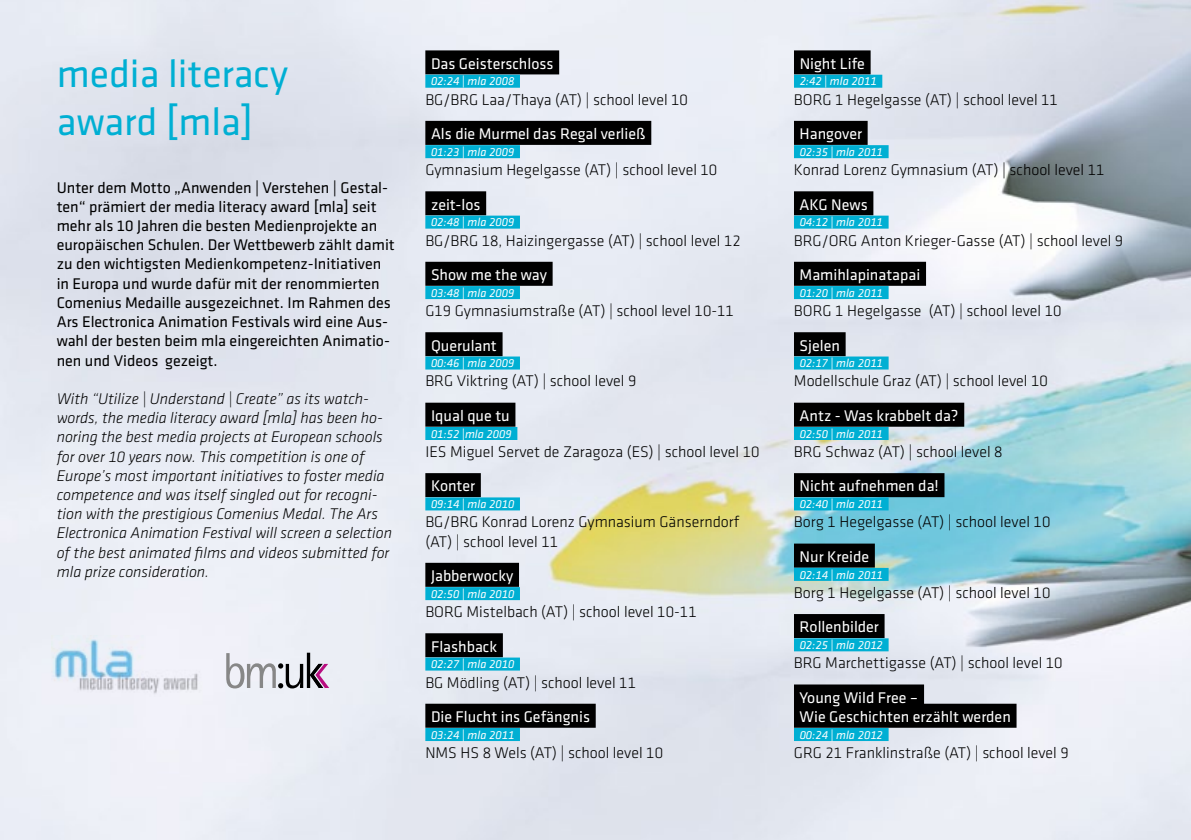
<style>
.page{position:relative;width:1191px;height:840px;background:#fff}
.page>*{position:absolute;margin:0;border:0;box-sizing:border-box;transform-origin:0 0}
.t1{font:40px/48px "Klavika";color:#00afd3}
.t2{font:300 16px/19.2px "Klavika";color:#000}
.t3{font:italic 300 16px/19.2px "Klavika";color:#000}
.t4{font:16px/19.2px "Klavika";color:#000}
.t5{font:16px/19.2px "Klavika";color:#fff}
.t6{font:italic 12px "Klavika";color:#fff}
</style>
<div class="page">
<img style="left:1px;top:0;width:1190px;height:839px">
<img style="left:0;top:0;width:1px;height:839px">
<div style="left:425px;top:50px;width:134px;height:24px;background:#000"></div>
<div style="left:425px;top:75px;width:95px;height:13px;background:#00afd3"></div>
<div style="left:425px;top:121px;width:226px;height:24px;background:#000"></div>
<div style="left:425px;top:145px;width:95px;height:13px;background:#00afd3"></div>
<div style="left:425px;top:191px;width:61px;height:24px;background:#000"></div>
<div style="left:425px;top:215px;width:95px;height:13px;background:#00afd3"></div>
<div style="left:425px;top:261px;width:127px;height:24px;background:#000"></div>
<div style="left:425px;top:286px;width:95px;height:13px;background:#00afd3"></div>
<div style="left:425px;top:332px;width:77px;height:24px;background:#000"></div>
<div style="left:425px;top:356px;width:95px;height:13px;background:#00afd3"></div>
<div style="left:425px;top:402px;width:90px;height:24px;background:#000"></div>
<div style="left:425px;top:427px;width:92px;height:13px;background:#00afd3"></div>
<div style="left:425px;top:473px;width:56px;height:24px;background:#000"></div>
<div style="left:425px;top:497px;width:95px;height:13px;background:#00afd3"></div>
<div style="left:425px;top:562px;width:94px;height:24px;background:#000"></div>
<div style="left:425px;top:586px;width:95px;height:13px;background:#00afd3"></div>
<div style="left:425px;top:633px;width:78px;height:24px;background:#000"></div>
<div style="left:425px;top:657px;width:95px;height:13px;background:#00afd3"></div>
<div style="left:425px;top:703px;width:171px;height:24px;background:#000"></div>
<div style="left:425px;top:727px;width:95px;height:13px;background:#00afd3"></div>
<div style="left:794px;top:50px;width:76px;height:24px;background:#000"></div>
<div style="left:794px;top:75px;width:88px;height:13px;background:#00afd3"></div>
<div style="left:794px;top:121px;width:73px;height:24px;background:#000"></div>
<div style="left:794px;top:145px;width:94px;height:13px;background:#00afd3"></div>
<div style="left:794px;top:191px;width:79px;height:24px;background:#000"></div>
<div style="left:794px;top:215px;width:94px;height:13px;background:#00afd3"></div>
<div style="left:794px;top:261px;width:132px;height:24px;background:#000"></div>
<div style="left:794px;top:286px;width:94px;height:13px;background:#00afd3"></div>
<div style="left:794px;top:332px;width:51px;height:24px;background:#000"></div>
<div style="left:794px;top:356px;width:94px;height:13px;background:#00afd3"></div>
<div style="left:794px;top:402px;width:170px;height:24px;background:#000"></div>
<div style="left:794px;top:427px;width:94px;height:13px;background:#00afd3"></div>
<div style="left:794px;top:473px;width:150px;height:24px;background:#000"></div>
<div style="left:794px;top:497px;width:94px;height:13px;background:#00afd3"></div>
<div style="left:794px;top:543px;width:81px;height:24px;background:#000"></div>
<div style="left:794px;top:567px;width:94px;height:13px;background:#00afd3"></div>
<div style="left:794px;top:613px;width:90px;height:24px;background:#000"></div>
<div style="left:794px;top:638px;width:94px;height:13px;background:#00afd3"></div>
<div style="left:794px;top:684px;width:130px;height:24px;background:#000"></div>
<div style="left:794px;top:703px;width:222px;height:24px;background:#000"></div>
<div style="left:794px;top:727px;width:94px;height:13px;background:#00afd3"></div>
<svg style="left:226px;top:652px;width:103px;height:36px"></svg>
<img style="left:52px;top:635px;width:151px;height:61px">
<h1 class="t1" style="left:57px;top:50px;width:233px">media literacy award [mla]</h1>
<p class="t4" style="left:57px;top:178px;width:339px">Unter dem Motto „Anwenden | Verstehen | Gestal&shy;ten“ prämiert der media literacy award [mla] seit mehr als 10 Jahren die besten Medienprojekte an europäischen Schulen. Der Wettbewerb zählt damit zu den wichtigsten Medienkompetenz-Initiativen in Europa und wurde dafür mit der renommierten Comenius Medaille ausgezeichnet. Im Rahmen des Ars Electronica Animation Festivals wird eine Aus&shy;wahl der besten beim mla eingereichten Animatio&shy;nen und Videos gezeigt.</p>
<p class="t3" style="left:57px;top:389px;width:337px">With “Utilize | Understand | Create” as its watch&shy;words, the media literacy award [mla] has been ho&shy;noring the best media projects at European schools for over 10 years now. This competition is one of Europe’s most important initiatives to foster media competence and was itself singled out for recogni&shy;tion with the prestigious Comenius Medal. The Ars Electronica Animation Festival will screen a selection of the best animated films and videos submitted for mla prize consideration.</p>
<p class="t5" style="left:431px;top:54px;width:124px">Das Geisterschloss</p>
<p class="t6" style="left:431px;top:75px;width:85px">02:24 | mla 2008</p>
<p class="t2" style="left:425px;top:90px;width:264px">BG/BRG Laa/Thaya (AT) | school level 10</p>
<p class="t5" style="left:431px;top:124px;width:216px">Als die Murmel das Regal verließ</p>
<p class="t6" style="left:431px;top:145px;width:85px">01:23 | mla 2009</p>
<p class="t2" style="left:425px;top:160px;width:293px">Gymnasium Hegelgasse (AT) | school level 10</p>
<p class="t5" style="left:431px;top:195px;width:51px">zeit-los</p>
<p class="t6" style="left:431px;top:216px;width:85px">02:48 | mla 2009</p>
<p class="t2" style="left:425px;top:231px;width:317px">BG/BRG 18, Haizingergasse (AT) | school level 12</p>
<p class="t5" style="left:431px;top:265px;width:117px">Show me the way</p>
<p class="t6" style="left:431px;top:286px;width:85px">03:48 | mla 2009</p>
<p class="t2" style="left:425px;top:301px;width:310px">G19 Gymnasiumstraße (AT) | school level 10-11</p>
<p class="t5" style="left:431px;top:336px;width:67px">Querulant</p>
<p class="t6" style="left:431px;top:356px;width:85px">00:46 | mla 2009</p>
<p class="t2" style="left:425px;top:371px;width:213px">BRG Viktring (AT) | school level 9</p>
<p class="t5" style="left:431px;top:406px;width:80px">Iqual que tu</p>
<p class="t6" style="left:431px;top:427px;width:82px">01:52 |mla 2009</p>
<p class="t2" style="left:425px;top:442px;width:336px">IES Miguel Servet de Zaragoza (ES) | school level 10</p>
<p class="t5" style="left:431px;top:476px;width:46px">Konter</p>
<p class="t6" style="left:431px;top:497px;width:85px">09:14 | mla 2010</p>
<p class="t2" style="left:425px;top:512px;width:316px">BG/BRG Konrad Lorenz Gymnasium Gänserndorf (AT) | school level 11</p>
<p class="t5" style="left:431px;top:566px;width:84px">Jabberwocky</p>
<p class="t6" style="left:431px;top:587px;width:85px">02:50 | mla 2010</p>
<p class="t2" style="left:425px;top:602px;width:273px">BORG Mistelbach (AT) | school level 10-11</p>
<p class="t5" style="left:431px;top:636px;width:68px">Flashback</p>
<p class="t6" style="left:431px;top:657px;width:85px">02:27 | mla 2010</p>
<p class="t2" style="left:425px;top:672px;width:212px">BG Mödling (AT) | school level 11</p>
<p class="t5" style="left:431px;top:707px;width:160px">Die Flucht ins Gefängnis</p>
<p class="t6" style="left:431px;top:727px;width:85px">03:24 | mla 2011</p>
<p class="t2" style="left:425px;top:743px;width:239px">NMS HS 8 Wels (AT) | school level 10</p>
<p class="t5" style="left:799px;top:54px;width:67px">Night Life</p>
<p class="t6" style="left:799px;top:75px;width:78px">2:42 | mla 2011</p>
<p class="t2" style="left:794px;top:90px;width:265px">BORG 1 Hegelgasse (AT) | school level 11</p>
<p class="t5" style="left:799px;top:124px;width:64px">Hangover</p>
<p class="t6" style="left:799px;top:145px;width:85px">02:35 | mla 2011</p>
<p class="t2" style="left:794px;top:160px;width:312px">Konrad Lorenz Gymnasium (AT) | school level 11</p>
<p class="t5" style="left:799px;top:195px;width:70px">AKG News</p>
<p class="t6" style="left:799px;top:216px;width:85px">04:12 | mla 2011</p>
<p class="t2" style="left:794px;top:231px;width:331px">BRG/ORG Anton Krieger-Gasse (AT) | school level 9</p>
<p class="t5" style="left:799px;top:265px;width:122px">Mamihlapinatapai</p>
<p class="t6" style="left:799px;top:286px;width:85px">01:20 | mla 2011</p>
<p class="t2" style="left:794px;top:301px;width:269px">BORG 1 Hegelgasse (AT) | school level 10</p>
<p class="t5" style="left:799px;top:336px;width:42px">Sjelen</p>
<p class="t6" style="left:799px;top:356px;width:85px">02:17 | mla 2011</p>
<p class="t2" style="left:794px;top:371px;width:255px">Modellschule Graz (AT) | school level 10</p>
<p class="t5" style="left:799px;top:406px;width:160px">Antz - Was krabbelt da?</p>
<p class="t6" style="left:799px;top:427px;width:85px">02:50 | mla 2011</p>
<p class="t2" style="left:794px;top:442px;width:210px">BRG Schwaz (AT) | school level 8</p>
<p class="t5" style="left:799px;top:476px;width:141px">Nicht aufnehmen da!</p>
<p class="t6" style="left:799px;top:497px;width:85px">02:40 | mla 2011</p>
<p class="t2" style="left:794px;top:512px;width:258px">Borg 1 Hegelgasse (AT) | school level 10</p>
<p class="t5" style="left:799px;top:547px;width:71px">Nur Kreide</p>
<p class="t6" style="left:799px;top:567px;width:85px">02:14 | mla 2011</p>
<p class="t2" style="left:794px;top:583px;width:258px">Borg 1 Hegelgasse (AT) | school level 10</p>
<p class="t5" style="left:799px;top:617px;width:81px">Rollenbilder</p>
<p class="t6" style="left:799px;top:638px;width:85px">02:25 | mla 2012</p>
<p class="t2" style="left:794px;top:653px;width:270px">BRG Marchettigasse (AT) | school level 10</p>
<p class="t5" style="left:799px;top:687px;width:213px">Young Wild Free –<br>Wie Geschichten erzählt werden</p>
<p class="t6" style="left:799px;top:727px;width:85px">00:24 | mla 2012</p>
<p class="t2" style="left:794px;top:743px;width:276px">GRG 21 Franklinstraße (AT) | school level 9</p>
</div>
